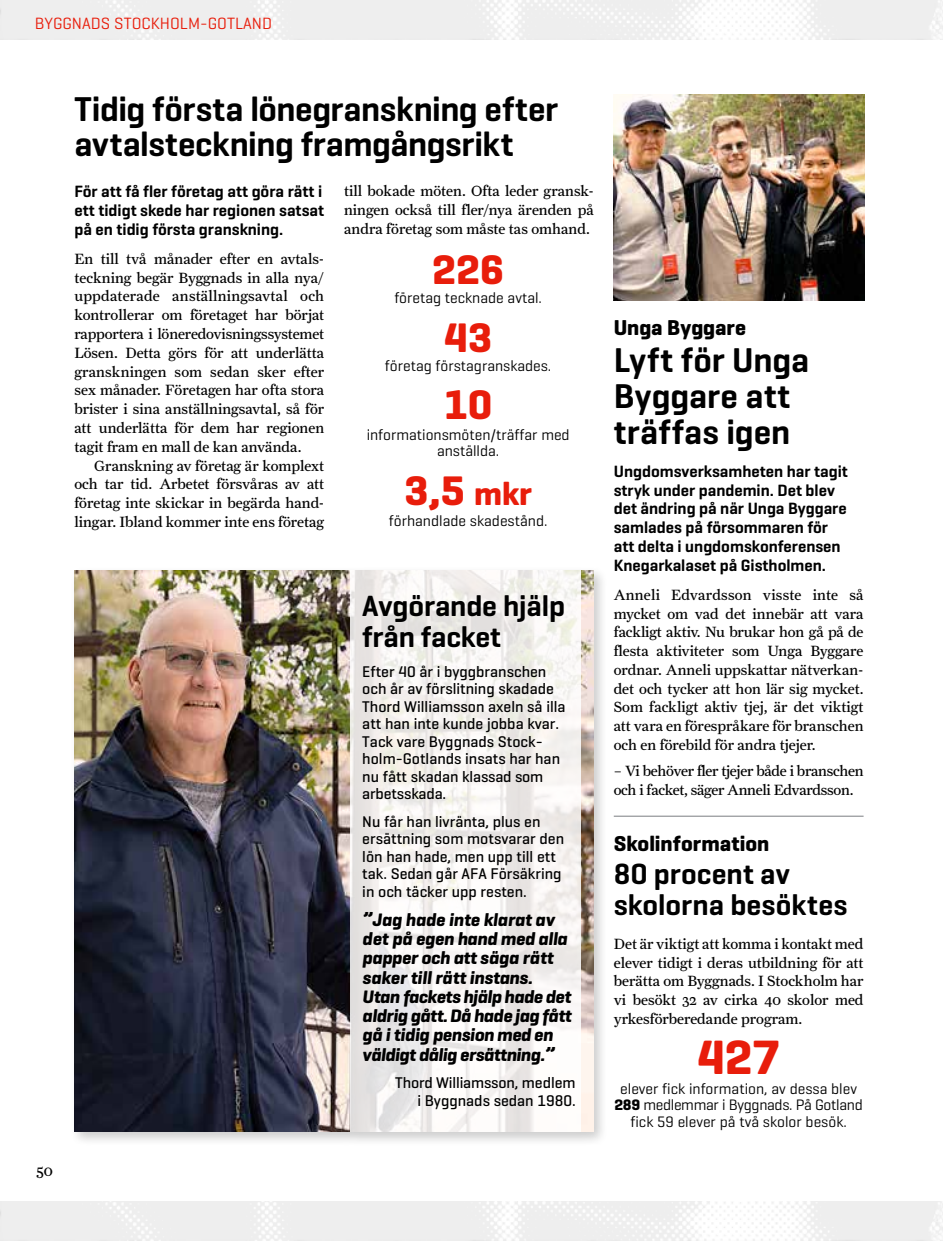
<style>
.page{position:relative;width:943px;height:1241px;background:#fff}
.page>*{position:absolute;margin:0;border:0;box-sizing:border-box;transform-origin:0 0}
.t1{font:700 49px "Geogrotesque";color:#e81d0b}
.t2{font:700 42px "Geogrotesque";color:#e81d0b}
.t3{font:600 35px/35.9px "Geogrotesque";letter-spacing:-.005em;color:#000}
.t4{font:600 29.75px/30.6px "Geogrotesque";letter-spacing:-.005em;color:#000}
.t5{font:700 21.88px "Geogrotesque";color:#000}
.t6{font:italic 700 18.38px/19.2px "Geogrotesque";letter-spacing:-.01em;color:#000}
.t7{font:600 16.62px/18.9px "Geogrotesque";color:#000;text-align:justify}
.t8{font:16.62px "Geogrotesque";color:#e81d0b}
.t9{font:500 15.75px/17.5px "Geogrotesque";color:#000}
.t10{font:15.75px "Farnham Text";color:#000}
.t11{font:15.4px/16.8px "Geogrotesque";color:#000;text-align:center}
.t12{font:14.88px/18.7px "Farnham Text";color:#000;text-align:justify}
.t13{font:14.88px/18.7px "Farnham Text";letter-spacing:-.02em;color:#000}
.s1{font-size:33.25px}
.s2{font-weight:700}
</style>
<div class="page">
<div style="left:70px;top:565px;width:538px;height:581px;background:#000;opacity:.2"></div>
<img style="left:74px;top:570px;width:520px;height:561px">
<svg style="left:350px;top:570px;width:230px;height:562px"></svg>
<img style="left:613px;top:94px;width:251px;height:206px">
<hr style="left:613px;top:815px;width:250px;height:1px;background:#7b7e82">
<p class="t8" style="left:35px;top:13px;width:239px">BYGGNADS STOCKHOLM-GOTLAND</p>
<p class="t10" style="left:36px;top:1160px;width:18px">50</p>
<h3 class="t3" style="left:74px;top:90px;width:485px">Tidig första lönegranskning efter avtalsteckning framgångsrikt</h3>
<p class="t7" style="left:74px;top:181px;width:251px">För att få fler företag att göra rätt i ett tidigt skede har regionen satsat på en tidig första granskning.</p>
<p class="t12" style="left:74px;top:249px;width:251px">En till två månader efter en avtals&shy;teckning begär Byggnads in alla nya/ uppdaterade anställningsavtal och kontrollerar om företaget har börjat rapportera i löneredovisningssystemet Lösen. Detta görs för att underlätta granskningen som sedan sker efter sex månader. Företagen har ofta stora brister i sina anställningsavtal, så för att underlätta för dem har regionen tagit fram en mall de kan använda.</p>
<p class="t12" style="left:74px;top:455px;width:251px;text-indent:20px">Granskning av företag är komplext och tar tid. Arbetet försvåras av att företag inte skickar in begärda hand&shy;lingar. Ibland kommer inte ens företag</p>
<p class="t12" style="left:344px;top:181px;width:251px">till bokade möten. Ofta leder gransk&shy;ningen också till fler/nya ärenden på andra företag som måste tas omhand.</p>
<h2 class="t2" style="left:432px;top:244px;width:73px">226</h2>
<p class="t11" style="left:394px;top:289px;width:149px">företag tecknade avtal.</p>
<h2 class="t2" style="left:444px;top:311px;width:49px">43</h2>
<p class="t11" style="left:385px;top:357px;width:168px">företag förstagranskades.</p>
<h2 class="t2" style="left:444px;top:379px;width:49px">10</h2>
<p class="t11" style="left:366px;top:425px;width:204px">informationsmöten/träffar med anställda.</p>
<h2 class="t2" style="left:404px;top:464px;width:129px">3,5 <span class="s1">mkr</span></h2>
<p class="t11" style="left:389px;top:512px;width:160px">förhandlade skadestånd.</p>
<h3 class="t4" style="left:362px;top:590px;width:204px">Avgörande hjälp från facket</h3>
<p class="t9" style="left:362px;top:662px;width:205px">Efter 40 år i byggbranschen och år av förslitning skadade<br>Thord Williamsson axeln så illa att han inte kunde jobba kvar.<br>Tack vare Byggnads Stock&shy;holm-Gotlands insats har han nu fått skadan klassad som arbetsskada.</p>
<p class="t9" style="left:362px;top:812px;width:203px">Nu får han livränta, plus en ersättning som motsvarar den lön han hade, men upp till ett tak. Sedan går AFA Försäkring in och täcker upp resten.</p>
<p class="t6" style="left:362px;top:909px;width:210px">”Jag hade inte klarat av det på egen hand med alla papper och att säga rätt saker till rätt instans.<br>Utan fackets hjälp hade det aldrig gått.Då hade jag fått gå i tidig pension med en väldigt dålig ersättning.”</p>
<p class="t9" style="left:395px;top:1073px;width:182px;text-align:right">Thord Williamsson, medlem i Byggnads sedan 1980.</p>
<h3 class="t5" style="left:613px;top:313px;width:134px">Unga Byggare</h3>
<h3 class="t3" style="left:613px;top:342px;width:197px">Lyft för Unga<br>Byggare att träffas igen</h3>
<p class="t7" style="left:613px;top:461px;width:235px;text-align:left">Ungdomsverksamheten har tagit stryk under pandemin. Det blev det ändring på när Unga Byggare samlades på försommaren för att delta i ungdomskonferensen<br>Knegarkalaset på Gistholmen.</p>
<p class="t12" style="left:613px;top:585px;width:251px">Anneli Edvardsson visste inte så mycket om vad det innebär att vara fackligt aktiv. Nu brukar hon gå på de flesta aktiviteter som Unga Byggare ordnar. Anneli uppskattar nätverkan&shy;det och tycker att hon lär sig mycket.<br>Som fackligt aktiv tjej, är det viktigt att vara en förespråkare för branschen och en förebild för andra tjejer.</p>
<p class="t13" style="left:613px;top:761px;width:251px">– Vi behöver fler tjejer både i branschen och i facket, säger Anneli Edvardsson.</p>
<h3 class="t5" style="left:613px;top:830px;width:157px">Skolinformation</h3>
<h3 class="t4" style="left:613px;top:858px;width:235px">80 procent av skolorna besöktes</h3>
<p class="t12" style="left:613px;top:934px;width:251px">Det är viktigt att komma i kontakt med elever tidigt i deras utbildning för att berätta om Byggnads. I Stockholm har vi besökt 32 av cirka 40 skolor med yrkesförberedande program.</p>
<h1 class="t1" style="left:697px;top:1026px;width:84px">427</h1>
<p class="t11" style="left:614px;top:1079px;width:250px">elever fick information, av dessa blev<br><span class="s2">289</span> medlemmar i Byggnads. På Gotland fick 59 elever på två skolor besök.</p>
</div>
